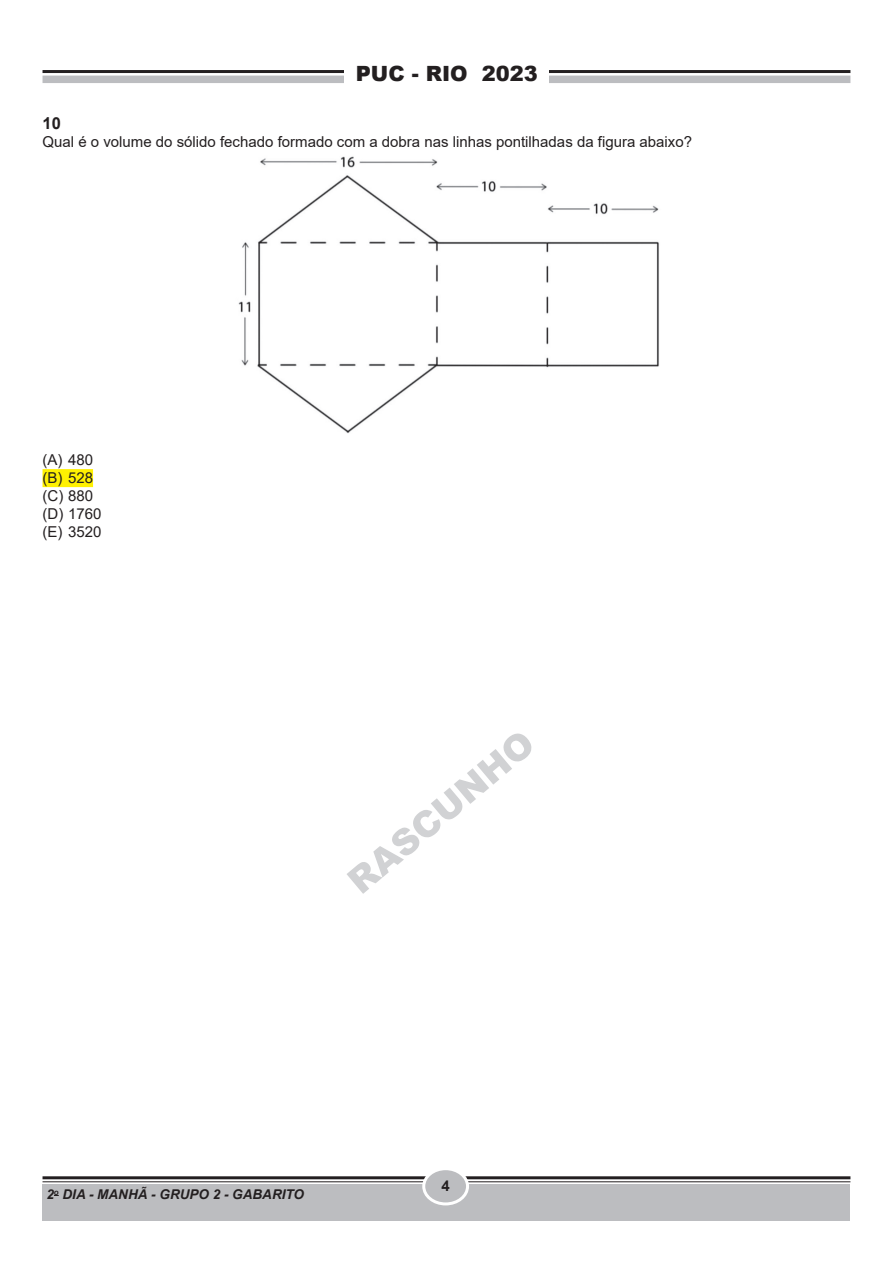
<style>
.page{position:relative;width:893px;height:1263px;background:#fff}
.page>*{position:absolute;margin:0;border:0;box-sizing:border-box;transform-origin:0 0}
.RASCUNHO_GRANDE{font:900 36px "Arial";color:#d1d2d4}
.t1{font:900 21px "Arial";color:#231f20}
.NÚMERO{font:700 16.5px "Arial";color:#231f20}
.TEXTO{font:15px "Arial";color:#231f20}
.OPÇÕES{font:15px "Arial";color:#231f20}
.OPÇÃO_A{font:15px "Arial";color:#231f20}
.t2{font:700 15px "Arial";color:#231f20}
.t3{font:italic 700 13.5px "Arial";color:#231f20}
</style>
<div class="page">
<hr style="left:43px;top:1176px;width:807px;height:3px;background:#231f20">
<hr style="left:43px;top:1181px;width:807px;height:1px;background:#231f20">
<div style="left:43px;top:1184px;width:807px;height:36px;background:#bcbdc0"></div>
<div style="left:424px;top:1169px;width:43px;height:35px;background:#bcbdc0;border-radius:50%"></div>
<div style="left:422px;top:1167px;width:47px;height:38px;border:3px solid #fff;border-radius:50%"></div>
<hr style="left:43px;top:70px;width:807px;height:3px;background:#231f20">
<div style="left:43px;top:76px;width:807px;height:7px;background:#bcbdc0"></div>
<div style="left:344px;top:43px;width:205px;height:60px;background:#fff"></div>
<div style="left:43px;top:469px;width:50px;height:18px;background:#fff101"></div>
<img style="left:238px;top:156px;width:421px;height:277px">
<h2 class="t1" style="left:356px;top:59px;width:183px">PUC - RIO 2023</h2>
<p class="NÚMERO" style="left:43px;top:111px;width:20px">10</p>
<p class="TEXTO" style="left:43px;top:131px;width:651px">Qual é o volume do sólido fechado formado com a dobra nas linhas pontilhadas da figura abaixo?</p>
<p class="OPÇÃO_A" style="left:43px;top:449px;width:52px">(A) 480</p>
<p class="OPÇÕES" style="left:43px;top:467px;width:52px">(B) 528</p>
<p class="OPÇÕES" style="left:43px;top:485px;width:52px">(C) 880</p>
<p class="OPÇÕES" style="left:43px;top:503px;width:60px">(D) 1760</p>
<p class="OPÇÕES" style="left:43px;top:521px;width:60px">(E) 3520</p>
<p class="RASCUNHO_GRANDE" style="left:336px;top:866px;width:231px;rotate:-40deg">RASCUNHO</p>
<p class="t3" style="left:46px;top:1185px;width:259px">2<sup>o</sup> DIA - MANHÃ - GRUPO 2 - GABARITO</p>
<p class="t2" style="left:441px;top:1175px;width:10px">4</p>
</div>
